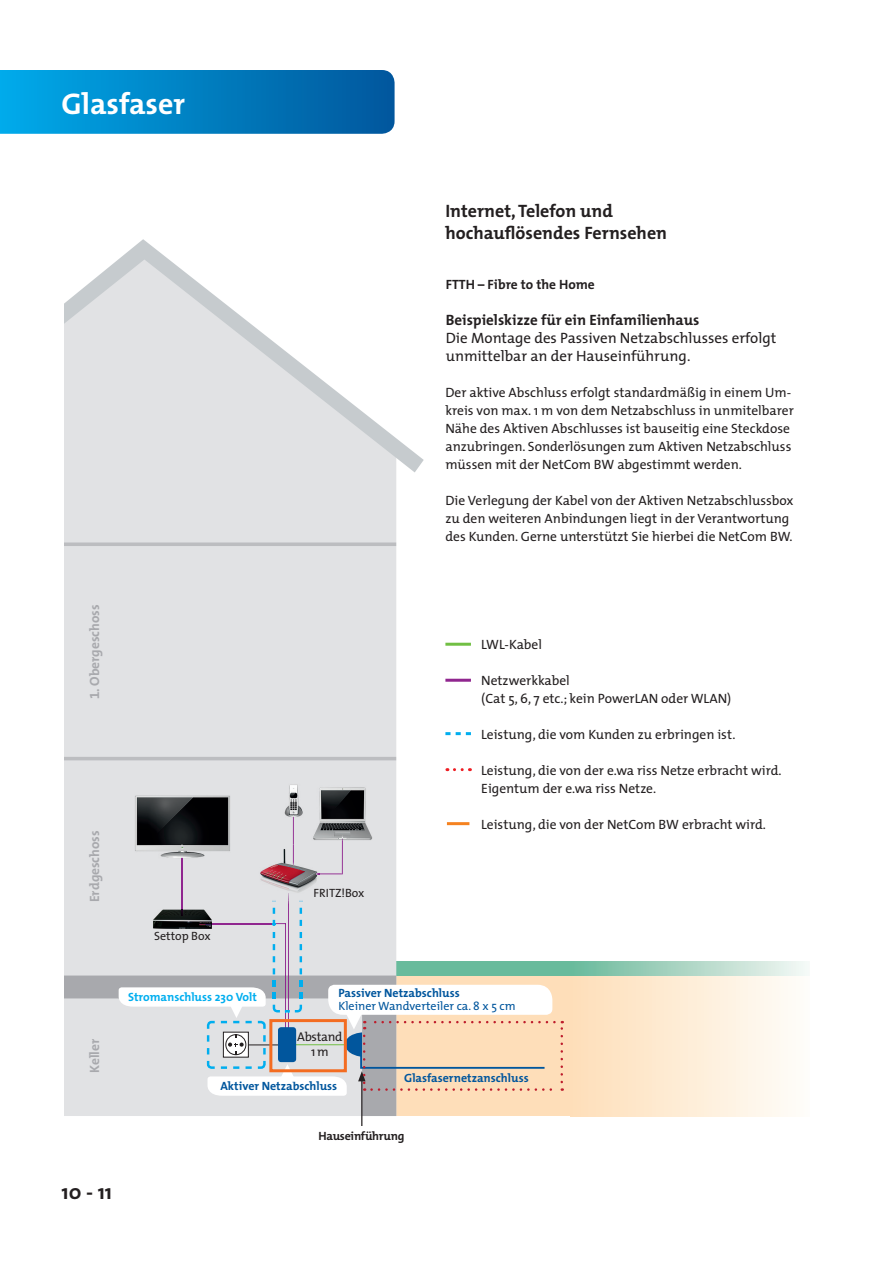
<style>
.page{position:relative;width:893px;height:1263px;background:#fff}
.page>*{position:absolute;margin:0;border:0;box-sizing:border-box;transform-origin:0 0}
.t1{font:700 30px "The Mix";color:#fff}
.t2{font:700 21px "The Mix";color:#231f20}
.t3{font:700 18px/21.6px "The Mix";color:#231f20}
.t4{font:15px/18px "The Mix";color:#231f20}
.t5{font:700 15px "The Mix";color:#231f20}
.t6{font:13.5px/18px "The Mix";color:#231f20}
.t7{font:700 13.5px "The Mix";color:#a8a9ad}
.t8{font:700 13.5px "The Mix";color:#231f20}
.t9{font:12.75px/15px "The Mix";letter-spacing:-.02em;color:#231f20;text-align:center}
.t10{font:700 12px "The Mix";color:#01569d}
.t11{font:12px "The Mix";color:#01569d}
.t12{font:700 12px "The Mix";color:#00aeef}
.t13{font:12px "The Mix";color:#231f20}
.t14{font:700 12px "The Mix";letter-spacing:-.02em;color:#231f20}
.s1{font-family:"The Mix Bold Expert";font-weight:400}
</style>
<div class="page">
<svg style="left:0;top:70px;width:395px;height:64px;background:#0181c2"></svg>
<hr style="left:445px;top:643px;width:26px;height:3px;background:#71bf44">
<hr style="left:445px;top:679px;width:26px;height:3px;background:#90268f">
<svg style="left:445px;top:732px;width:26px;height:3px"></svg>
<svg style="left:454px;top:768px;width:16px;height:3px"></svg>
<hr style="left:447px;top:822px;width:22px;height:3px;background:#f58220">
<div style="left:395px;top:968px;width:415px;height:148px;background:#fedeb9"></div>
<div style="left:64px;top:472px;width:332px;height:503px;background:#e1e2e4"></div>
<svg style="left:64px;top:975px;width:332px;height:141px;background:#d8d9db"></svg>
<svg style="left:64px;top:239px;width:360px;height:233px;fill:#e1e2e4"></svg>
<hr style="left:0;top:757px;width:396px;height:3px;background:#bcbdc0">
<svg style="left:64px;top:542px;width:332px;height:4px"></svg>
<hr style="left:361px;top:1079px;width:1px;height:47px;background:#231f20">
<img style="left:258px;top:844px;width:62px;height:50px">
<img style="left:312px;top:785px;width:61px;height:56px">
<svg style="left:316px;top:836px;width:27px;height:38px"></svg>
<div style="left:0;top:259px;width:63px;height:875px;background:#fff"></div>
<svg style="left:570px;top:1116px;width:218px;height:1px"></svg>
<div style="left:570px;top:975px;width:240px;height:141px;background:linear-gradient(to right,#fedeb8,#fefdfa)"></div>
<svg style="left:570px;top:961px;width:240px;height:14px;background:#afd7c7"></svg>
<hr style="left:181px;top:859px;width:1px;height:51px;background:#90268f">
<img style="left:133px;top:795px;width:99px;height:64px">
<svg style="left:181px;top:838px;width:1px;height:21px"></svg>
<img style="left:283px;top:784px;width:21px;height:34px">
<svg style="left:293px;top:810px;width:1px;height:55px"></svg>
<svg style="left:119px;top:894px;width:444px;height:202px"></svg>
<div style="left:269px;top:1019px;width:78px;height:53px;border:3px solid #f36c21"></div>
<h1 class="t1" style="left:62px;top:78px;width:125px">Glasfaser</h1>
<p class="t7" style="left:83px;top:699px;width:96px;rotate:-90deg"><span class="s1">1</span> Obergeschoss</p>
<p class="t7" style="left:83px;top:902px;width:73px;rotate:-90deg">Erdgeschoss</p>
<p class="t13" style="left:154px;top:926px;width:58px">Settop Box</p>
<p class="t12" style="left:128px;top:987px;width:130px">Stromanschluss 230 Volt</p>
<h3 class="t3" style="left:445px;top:200px;width:223px">Internet, Telefon und hochauflösendes Fernsehen</h3>
<p class="t8" style="left:446px;top:273px;width:151px">FTTH – Fibre to the Home</p>
<p class="t5" style="left:446px;top:307px;width:255px">Beispielskizze für ein Einfamilienhaus</p>
<p class="t4" style="left:446px;top:328px;width:332px">Die Montage des Passiven Netzabschlusses erfolgt unmittelbar an der Hauseinführung.</p>
<p class="t6" style="left:445px;top:383px;width:350px">Der aktive Abschluss erfolgt standardmäßig in einem Um&shy;kreis von max. 1 m von dem Netzabschluss in unmitelbarer Nähe des Aktiven Abschlusses ist bauseitig eine Steckdose anzubringen. Sonderlösungen zum Aktiven Netzabschluss müssen mit der NetCom BW abgestimmt werden.</p>
<p class="t6" style="left:445px;top:491px;width:350px">Die Verlegung der Kabel von der Aktiven Netzabschlussbox zu den weiteren Anbindungen liegt in der Verantwortung des Kunden. Gerne unterstützt Sie hierbei die NetCom BW.</p>
<p class="t13" style="left:313px;top:883px;width:52px">FRITZ!Box</p>
<p class="t6" style="left:481px;top:635px;width:62px">LWL-Kabel</p>
<p class="t6" style="left:481px;top:671px;width:252px">Netzwerkkabel<br>(Cat 5, 6, 7 etc.; kein PowerLAN oder WLAN)</p>
<p class="t6" style="left:481px;top:725px;width:256px">Leistung, die vom Kunden zu erbringen ist.</p>
<p class="t6" style="left:481px;top:761px;width:302px">Leistung, die von der e.wa riss Netze erbracht wird.<br>Eigentum der e.wa riss Netze.</p>
<p class="t6" style="left:481px;top:815px;width:286px">Leistung, die von der NetCom BW erbracht wird.</p>
<p class="t10" style="left:338px;top:983px;width:123px">Passiver Netzabschluss</p>
<p class="t11" style="left:338px;top:996px;width:179px">Kleiner Wandverteiler ca. 8 x 5 cm</p>
<p class="t7" style="left:83px;top:1073px;width:36px;rotate:-90deg">Keller</p>
<h2 class="t2" style="left:62px;top:1174px;width:52px">10 - 11</h2>
<p class="t9" style="left:297px;top:1029px;width:47px">Abstand<br>1 m</p>
<p class="t10" style="left:220px;top:1076px;width:118px">Aktiver Netzabschluss</p>
<p class="t10" style="left:404px;top:1068px;width:126px">Glasfasernetzanschluss</p>
<p class="t14" style="left:318px;top:1126px;width:88px">Hauseinführung</p>
</div>
